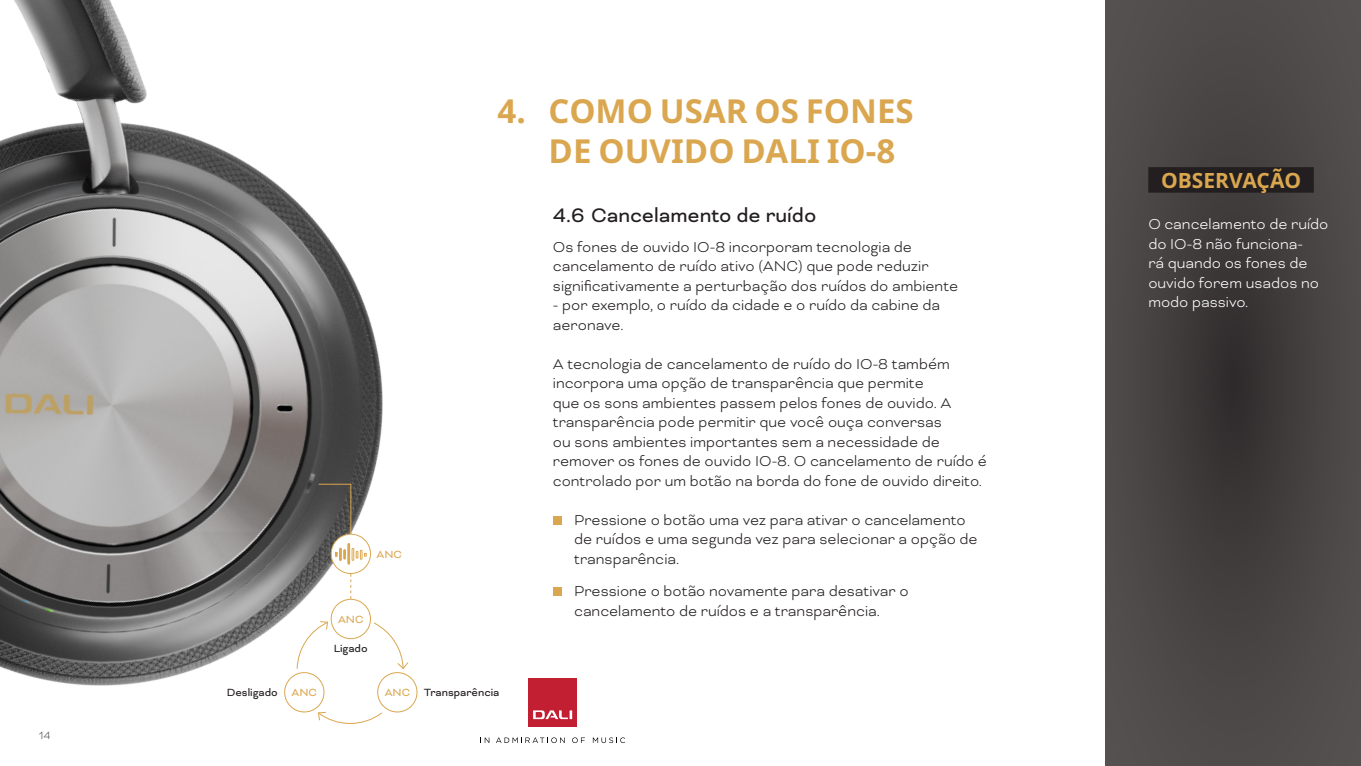
<style>
.page{position:relative;width:1361px;height:766px;background:#fff}
.page>*{position:absolute;margin:0;border:0;box-sizing:border-box;transform-origin:0 0}
.Heading_Level_1_EN_not_in_ToC{font:700 33px/39.6px "Noto Sans";color:#daa750}
.Heading_Level_2{font:22.5px "Bicyclette";color:#231f20}
.Note_Heading{font:700 21px "Noto Sans";color:#daa750}
.Body{font:300 16.5px/19.5px "Bicyclette";color:#231f20}
.Body_List{font:300 16.5px/19.5px "Bicyclette";color:#231f20}
.Note_Body{font:300 16.5px/19.5px "Bicyclette";color:#fff}
.DALI_Label_black{font:12px "Bicyclette";color:#231f20}
.DALI_label_white{font:12px "Bicyclette";color:#daa750}
.t1{font:300 12px "Bicyclette";color:#575756}
</style>
<div class="page">
<svg style="left:1106px;top:0;width:255px;height:765px;background:#484444"></svg>
<img style="left:0;top:0;width:625px;height:743px">
<svg style="left:296px;top:620px;width:32px;height:49px"></svg>
<svg style="left:318px;top:711px;width:65px;height:13px"></svg>
<svg style="left:373px;top:622px;width:36px;height:47px"></svg>
<svg style="left:350px;top:573px;width:1px;height:25px"></svg>
<div style="left:331px;top:534px;width:39px;height:39px;background:#fff;border-radius:50%"></div>
<div style="left:331px;top:533px;width:40px;height:40px;border:1px solid #daa750;border-radius:50%"></div>
<div style="left:331px;top:599px;width:39px;height:39px;background:#fff;border-radius:50%"></div>
<div style="left:331px;top:598px;width:40px;height:40px;border:1px solid #daa750;border-radius:50%"></div>
<div style="left:284px;top:672px;width:40px;height:40px;border:1px solid #daa750;border-radius:50%"></div>
<div style="left:377px;top:672px;width:40px;height:40px;border:1px solid #daa750;border-radius:50%"></div>
<div style="left:347px;top:543px;width:3px;height:21px;border:1px solid #daa750"></div>
<svg style="left:318px;top:483px;width:49px;height:77px"></svg>
<div style="left:553px;top:515px;width:9px;height:9px;background:#daa750"></div>
<div style="left:553px;top:587px;width:9px;height:9px;background:#daa750"></div>
<div style="left:1148px;top:167px;width:165px;height:26px;background:#231f20"></div>
<div style="left:529px;top:678px;width:48px;height:48px;background:#c21f32"></div>
<svg style="left:533px;top:710px;width:39px;height:9px"></svg>
<svg style="left:480px;top:737px;width:9px;height:5px"></svg>
<svg style="left:496px;top:737px;width:69px;height:5px"></svg>
<svg style="left:572px;top:737px;width:13px;height:5px"></svg>
<svg style="left:593px;top:737px;width:32px;height:5px"></svg>
<p class="t1" style="left:39px;top:728px;width:13px">14</p>
<p class="DALI_label_white" style="left:377px;top:547px;width:27px">ANC</p>
<p class="DALI_label_white" style="left:338px;top:612px;width:27px">ANC</p>
<p class="DALI_Label_black" style="left:334px;top:641px;width:35px">Ligado</p>
<p class="Heading_Level_1_EN_not_in_ToC" style="left:549px;top:90px;width:366px;text-indent:-51px">4. COMO USAR OS FONES<br>DE OUVIDO DALI IO-8</p>
<p class="Heading_Level_2" style="left:553px;top:202px;width:265px">4.6 Cancelamento de ruído</p>
<p class="Body" style="left:553px;top:237px;width:407px">Os fones de ouvido IO-8 incorporam tecnologia de cancelamento de ruído ativo (ANC) que pode reduzir significativamente a perturbação dos ruídos do ambiente</p>
<p class="Body" style="left:553px;top:295px;width:389px">- por exemplo, o ruído da cidade e o ruído da cabine da aeronave.</p>
<p class="Body" style="left:553px;top:354px;width:435px">A tecnologia de cancelamento de ruído do IO-8 também incorpora uma opção de transparência que permite<br>que os sons ambientes passem pelos fones de ouvido. A transparência pode permitir que você ouça conversas<br>ou sons ambientes importantes sem a necessidade de remover os fones de ouvido IO-8. O cancelamento de ruído é controlado por um botão na borda do fone de ouvido direito.</p>
<p class="Body_List" style="left:574px;top:510px;width:405px">Pressione o botão uma vez para ativar o cancelamento de ruídos e uma segunda vez para selecionar a opção de transparência.</p>
<p class="Body_List" style="left:574px;top:581px;width:336px">Pressione o botão novamente para desativar o cancelamento de ruídos e a transparência.</p>
<p class="DALI_Label_black" style="left:227px;top:685px;width:52px">Desligado</p>
<p class="DALI_Label_black" style="left:424px;top:685px;width:77px">Transparência</p>
<p class="DALI_label_white" style="left:292px;top:685px;width:27px">ANC</p>
<p class="DALI_label_white" style="left:385px;top:685px;width:27px">ANC</p>
<p class="Note_Heading" style="left:1161px;top:166px;width:141px">OBSERVAÇÃO</p>
<p class="Note_Body" style="left:1148px;top:214px;width:182px">O cancelamento de ruído do IO-8 não funciona-<br>rá quando os fones de ouvido forem usados no modo passivo.</p>
</div>
